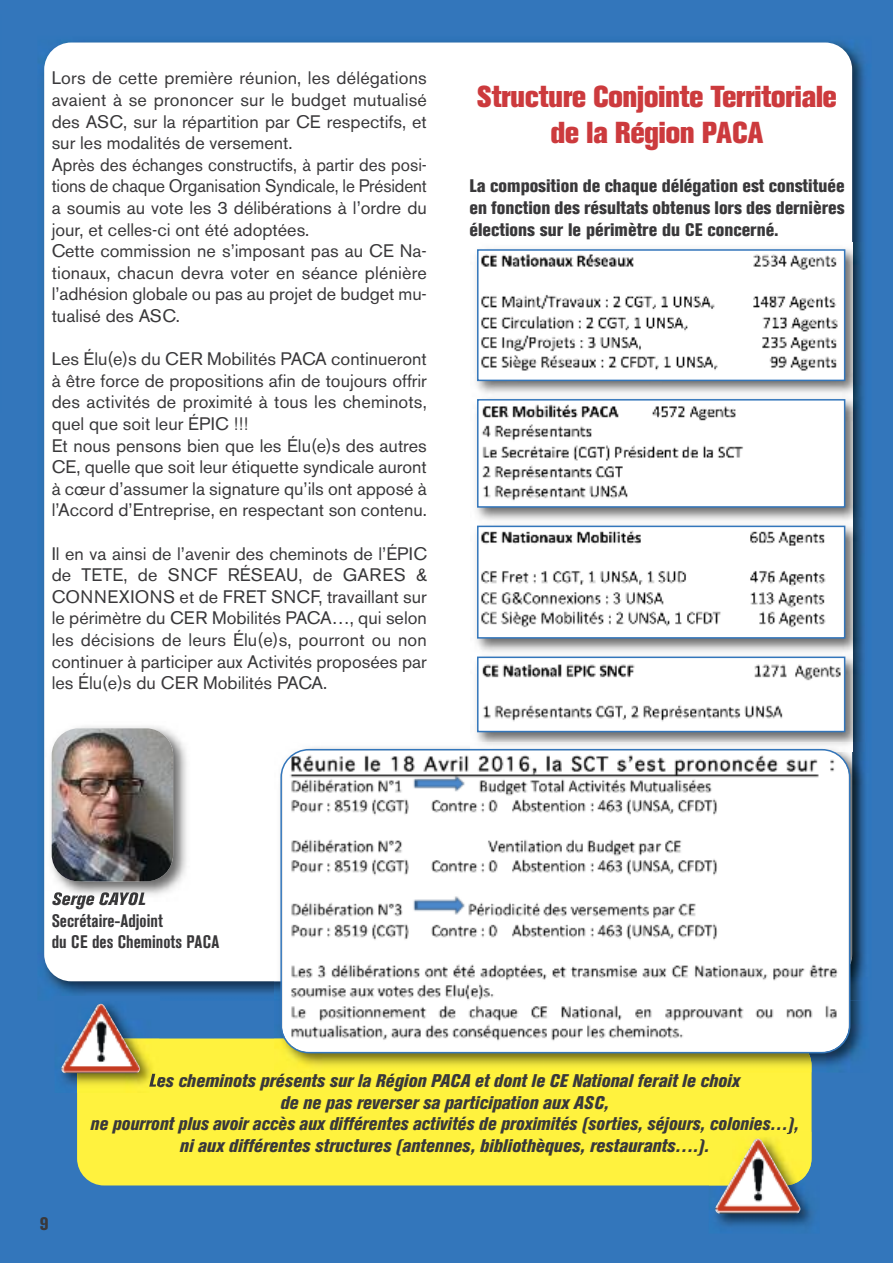
<style>
.page{position:relative;width:893px;height:1263px;background:#3376bb}
.page>*{position:absolute;margin:0;border:0;box-sizing:border-box;transform-origin:0 0}
.t1{font:800 30px/36px "Akzidenz Grotesk BE";color:#cc3a3d;text-align:center;scale:.92 1}
.t2{font:italic 800 condensed 18.15px/21.9px "Akzidenz Grotesk BE";color:#39383a;text-align:center}
.t3{font:18px/21.6px "Akzidenz Grotesk BE";color:#39383a}
.t4{font:800 condensed 18px/21.6px "Akzidenz Grotesk BE";color:#39383a;text-align:justify}
.t5{font:700 condensed 18px/21.6px "Akzidenz Grotesk BE";color:#39383a}
.t6{font:italic 800 condensed 18px "Akzidenz Grotesk BE";color:#39383a}
</style>
<div class="page">
<div style="left:44px;top:43px;width:808px;height:938px;background:#fff;border-radius:27px"></div>
<img style="left:51px;top:726px;width:136px;height:169px">
<img style="left:52px;top:892px;width:93px;height:9px">
<img style="left:52px;top:728px;width:121px;height:153px;border-radius:27px">
<div style="left:77px;top:1038px;width:735px;height:147px;background:#fff23e;border-radius:27px"></div>
<img style="left:709px;top:1185px;width:104px;height:42px">
<img style="left:781px;top:1131px;width:31px;height:54px">
<img style="left:715px;top:1138px;width:66px;height:72px">
<img style="left:61px;top:1003px;width:75px;height:83px">
<img style="left:77px;top:1038px;width:83px;height:48px">
<svg style="left:149px;top:1074px;width:11px;height:13px"></svg>
<img style="left:61px;top:1004px;width:61px;height:66px">
<img style="left:475px;top:243px;width:390px;height:499px">
<img style="left:480px;top:252px;width:362px;height:126px">
<div style="left:477px;top:249px;width:368px;height:132px;border:2px solid #3376bb"></div>
<img style="left:480px;top:402px;width:362px;height:103px">
<div style="left:477px;top:399px;width:368px;height:109px;border:2px solid #3376bb"></div>
<img style="left:480px;top:529px;width:362px;height:107px">
<div style="left:477px;top:526px;width:368px;height:113px;border:2px solid #3376bb"></div>
<img style="left:480px;top:659px;width:362px;height:70px">
<div style="left:477px;top:656px;width:368px;height:76px;border:2px solid #3376bb"></div>
<img style="left:274px;top:751px;width:591px;height:315px">
<img style="left:274px;top:1038px;width:538px;height:34px">
<svg style="left:852px;top:742px;width:13px;height:9px"></svg>
<div style="left:470px;top:742px;width:382px;height:9px;background:#f0f0f0"></div>
<svg style="left:280px;top:749px;width:570px;height:304px"></svg>
<p class="t3" style="left:52px;top:69px;width:377px">Lors de cette première réunion, les délégations avaient à se prononcer sur le budget mutualisé des ASC, sur la répartition par CE respectifs, et sur les modalités de versement.<br>Après des échanges constructifs, à partir des posi&shy;tions de chaque Organisation Syndicale, le Président a soumis au vote les 3 délibérations à l’ordre du jour, et celles-ci ont été adoptées.<br>Cette commission ne s’imposant pas au CE Na&shy;tionaux, chacun devra voter en séance plénière l’adhésion globale ou pas au projet de budget mu&shy;tualisé des ASC.</p>
<p class="t3" style="left:52px;top:350px;width:377px">Les Élu(e)s du CER Mobilités PACA continueront à être force de propositions afin de toujours offrir des activités de proximité à tous les cheminots, quel que soit leur ÉPIC !!!<br>Et nous pensons bien que les Élu(e)s des autres CE, quelle que soit leur étiquette syndicale auront à cœur d’assumer la signature qu’ils ont apposé à l’Accord d’Entreprise, en respectant son contenu.</p>
<p class="t3" style="left:52px;top:544px;width:377px;text-align:justify">Il en va ainsi de l’avenir des cheminots de l’ÉPIC de TETE, de SNCF RÉSEAU, de GARES &amp; CONNEXIONS et de FRET SNCF, travaillant sur le périmètre du CER Mobilités PACA…, qui selon les décisions de leurs Élu(e)s, pourront ou non continuer à participer aux Activités proposées par les Élu(e)s du CER Mobilités PACA.</p>
<h1 class="t1" style="left:477px;top:81px;width:392px">Structure Conjointe Territoriale de la Région PACA</h1>
<p class="t4" style="left:469px;top:177px;width:377px">La composition de chaque délégation est constituée en fonction des résultats obtenus lors des dernières élections sur le périmètre du CE concerné.</p>
<p class="t6" style="left:52px;top:892px;width:95px">Serge CAYOL</p>
<p class="t5" style="left:52px;top:911px;width:169px">Secrétaire-Adjoint<br>du CE des Cheminots PACA</p>
<p class="t4" style="left:40px;top:1215px;width:10px">9</p>
<p class="t2" style="left:90px;top:1071px;width:710px">Les cheminots présents sur la Région PACA et dont le CE National ferait le choix<br>de ne pas reverser sa participation aux ASC,<br>ne pourront plus avoir accès aux différentes activités de proximités (sorties, séjours, colonies…), ni aux différentes structures (antennes, bibliothèques, restaurants….).</p>
</div>
